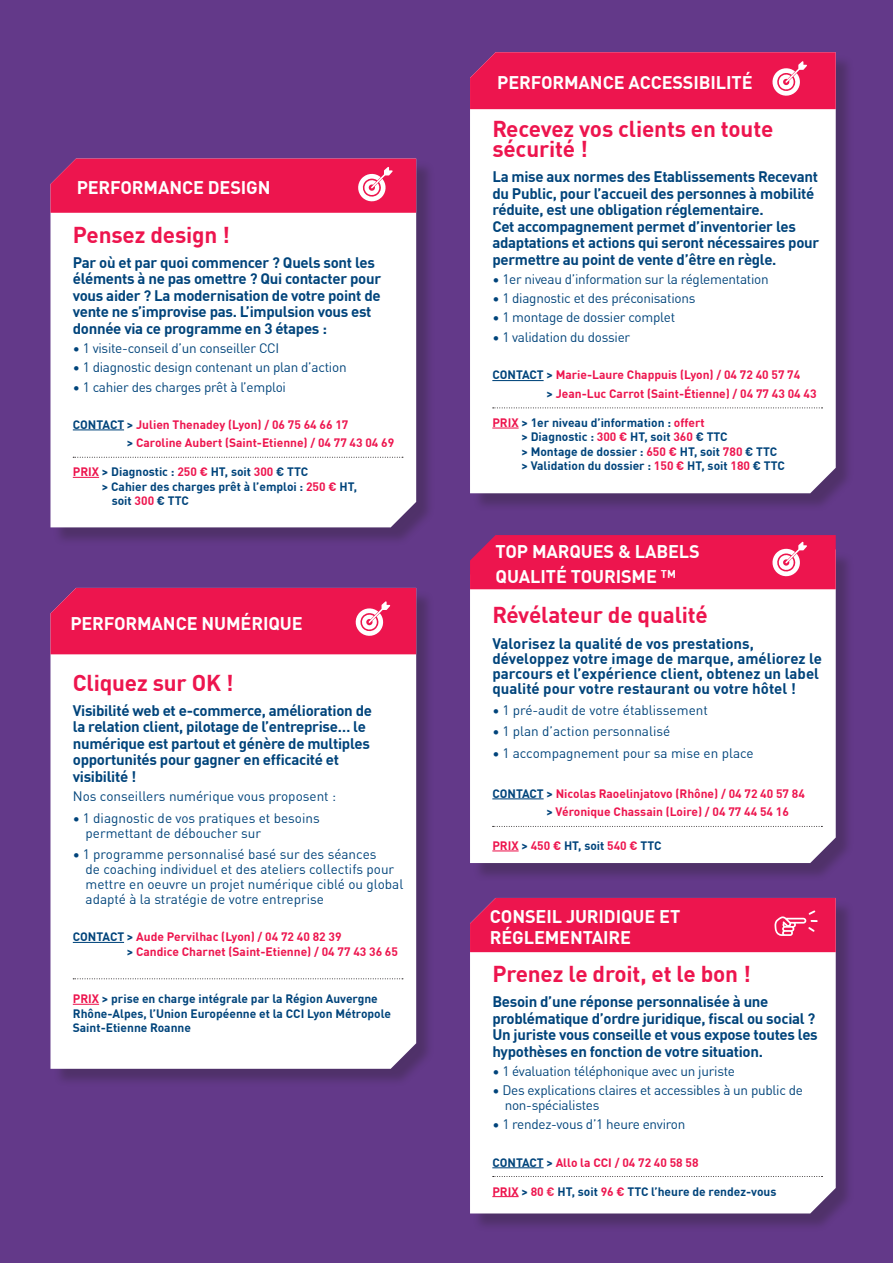
<style>
.page{position:relative;width:893px;height:1263px;background:#633989}
.page>*{position:absolute;margin:0;border:0;box-sizing:border-box;transform-origin:0 0}
.t1{font:700 22.5px/20.2px "DIN Offc";letter-spacing:-.005em;color:#ed154e}
.t2{font:700 18px/21px "DIN Offc";letter-spacing:-.005em;color:#fff}
.t3{font:700 15px/16.5px "DIN Offc";letter-spacing:-.02em;color:#00447b}
.t4{font:700 15px/15px "DIN Offc";color:#00447b}
.t5{font:13.5px/15px "DIN Offc";letter-spacing:-.02em;color:#00447b}
.t6{font:13.5px/15px "DIN Offc";color:#00447b}
.t7{font:700 12px "DIN Offc";color:#ed154e}
.t8{font:700 12px/14.4px "DIN Offc";color:#00447b}
.s1{color:#00447b}
.s2{color:#ed154e}
.s3{color:#ee2859}
</style>
<div class="page">
<div style="left:472px;top:900px;width:383px;height:332px;background:#231f20;opacity:.3"></div>
<div style="left:470px;top:952px;width:366px;height:261px;background:#fff"></div>
<hr style="left:492px;top:1167px;width:52px;height:1px;background:#00447b">
<svg style="left:492px;top:1196px;width:27px;height:1px"></svg>
<svg style="left:493px;top:1176px;width:329px;height:1px"></svg>
<div style="left:470px;top:898px;width:366px;height:54px;background:#ed154e"></div>
<div style="left:472px;top:552px;width:382px;height:330px;background:#231f20;opacity:.3"></div>
<div style="left:470px;top:589px;width:366px;height:274px;background:#fff"></div>
<hr style="left:492px;top:798px;width:52px;height:1px;background:#00447b">
<svg style="left:492px;top:850px;width:27px;height:1px"></svg>
<div style="left:472px;top:55px;width:382px;height:457px;background:#231f20;opacity:.3"></div>
<div style="left:470px;top:109px;width:366px;height:384px;background:#fff"></div>
<hr style="left:492px;top:380px;width:52px;height:1px;background:#00447b">
<svg style="left:492px;top:427px;width:27px;height:1px"></svg>
<svg style="left:493px;top:407px;width:329px;height:1px"></svg>
<div style="left:470px;top:52px;width:366px;height:57px;background:#ed154e"></div>
<div style="left:470px;top:535px;width:366px;height:54px;background:#ed154e"></div>
<div style="left:53px;top:161px;width:382px;height:385px;background:#231f20;opacity:.3"></div>
<div style="left:50px;top:213px;width:366px;height:314px;background:#fff"></div>
<hr style="left:73px;top:429px;width:51px;height:1px;background:#00447b">
<svg style="left:73px;top:477px;width:26px;height:1px"></svg>
<svg style="left:73px;top:457px;width:330px;height:1px"></svg>
<svg style="left:50px;top:159px;width:366px;height:54px;background:#eb1d54"></svg>
<svg style="left:493px;top:826px;width:329px;height:1px"></svg>
<div style="left:53px;top:590px;width:382px;height:497px;background:#231f20;opacity:.3"></div>
<div style="left:50px;top:654px;width:366px;height:415px;background:#fff"></div>
<hr style="left:73px;top:942px;width:51px;height:1px;background:#00447b">
<svg style="left:73px;top:1004px;width:26px;height:1px"></svg>
<svg style="left:73px;top:978px;width:330px;height:1px"></svg>
<div style="left:50px;top:588px;width:366px;height:66px;background:#ed154e"></div>
<p class="t2" style="left:77px;top:177px;width:195px">PERFORMANCE DESIGN</p>
<p class="t1" style="left:73px;top:224px;width:159px">Pensez design !</p>
<p class="t3" style="left:73px;top:254px;width:310px">Par où et par quoi commencer ? Quels sont les éléments à ne pas omettre ? Qui contacter pour vous aider ? La modernisation de votre point de vente ne s’improvise pas. L’impulsion vous est donnée via ce programme en 3 étapes :</p>
<p class="t5" style="left:73px;top:341px;width:208px">• 1 visite-conseil d’un conseiller CCI</p>
<p class="t5" style="left:73px;top:360px;width:275px">• 1 diagnostic design contenant un plan d’action</p>
<p class="t5" style="left:73px;top:379px;width:215px">• 1 cahier des charges prêt à l’emploi</p>
<p class="t7" style="left:73px;top:417px;width:277px"><span class="s1">CONTACT &gt;</span> Julien Thenadey (Lyon) / 06 75 64 66 17</p>
<p class="t7" style="left:127px;top:435px;width:269px"><span class="s1">&gt;</span> Caroline Aubert (Saint-Etienne) / 04 77 43 04 69</p>
<p class="t8" style="left:73px;top:465px;width:237px"><span class="s2">PRIX</span> &gt; Diagnostic : <span class="s2">250 €</span> HT, soit <span class="s2">300</span> € TTC</p>
<p class="t8" style="left:102px;top:479px;width:257px">&gt; Cahier des charges prêt à l’emploi : <span class="s2">250 €</span> HT,</p>
<p class="t8" style="left:112px;top:493px;width:79px">soit <span class="s2">300</span> € TTC</p>
<p class="t2" style="left:70px;top:613px;width:234px">PERFORMANCE NUMÉRIQUE</p>
<p class="t1" style="left:73px;top:673px;width:162px">Cliquez sur OK !</p>
<p class="t3" style="left:73px;top:702px;width:301px">Visibilité web et e-commerce, amélioration de la relation client, pilotage de l’entreprise… le numérique est partout et génère de multiples opportunités pour gagner en efficacité et visibilité !</p>
<p class="t6" style="left:73px;top:789px;width:265px">Nos conseillers numérique vous proposent :</p>
<p class="t6" style="left:73px;top:810px;width:248px">• 1 diagnostic de vos pratiques et besoins</p>
<p class="t6" style="left:86px;top:825px;width:177px">permettant de déboucher sur</p>
<p class="t6" style="left:73px;top:847px;width:305px">• 1 programme personnalisé basé sur des séances</p>
<p class="t6" style="left:86px;top:862px;width:319px">de coaching individuel et des ateliers collectifs pour mettre en oeuvre un projet numérique ciblé ou global adapté à la stratégie de votre entreprise</p>
<p class="t7" style="left:73px;top:929px;width:270px"><span class="s1">CONTACT &gt;</span> Aude Pervilhac (Lyon) / 04 72 40 82 39</p>
<p class="t7" style="left:127px;top:943px;width:273px"><span class="s1">&gt;</span> Candice Charnet (Saint-Etienne) / 04 77 43 36 65</p>
<p class="t8" style="left:73px;top:992px;width:320px"><span class="s2">PRIX</span> &gt; prise en charge intégrale par la Région Auvergne<br>Rhône-Alpes, l’Union Européenne et la CCI Lyon Métropole<br>Saint-Etienne Roanne</p>
<p class="t2" style="left:497px;top:72px;width:257px">PERFORMANCE ACCESSIBILITÉ</p>
<p class="t1" style="left:492px;top:118px;width:282px">Recevez vos clients en toute sécurité !</p>
<p class="t3" style="left:492px;top:168px;width:328px">La mise aux normes des Etablissements Recevant du Public, pour l’accueil des personnes à mobilité réduite, est une obligation réglementaire.<br>Cet accompagnement permet d’inventorier les adaptations et actions qui seront nécessaires pour permettre au point de vente d’être en règle.</p>
<p class="t5" style="left:492px;top:271px;width:278px">• 1er niveau d’information sur la réglementation</p>
<p class="t5" style="left:492px;top:291px;width:205px">• 1 diagnostic et des préconisations</p>
<p class="t5" style="left:492px;top:310px;width:184px">• 1 montage de dossier complet</p>
<p class="t5" style="left:492px;top:329px;width:139px">• 1 validation du dossier</p>
<p class="t7" style="left:492px;top:367px;width:309px"><span class="s1">CONTACT &gt;</span> Marie-Laure Chappuis (Lyon) / 04 72 40 57 74</p>
<p class="t7" style="left:546px;top:386px;width:272px"><span class="s1">&gt;</span> Jean-Luc Carrot (Saint-Étienne) / 04 77 43 04 43</p>
<p class="t8" style="left:492px;top:415px;width:214px"><span class="s2">PRIX</span> &gt; 1er niveau d’information : <span class="s2">offert</span></p>
<p class="t8" style="left:521px;top:430px;width:208px">&gt; Diagnostic : <span class="s2">300 €</span> HT, soit <span class="s2">360</span> € TTC</p>
<p class="t8" style="left:521px;top:444px;width:257px">&gt; Montage de dossier : <span class="s2">650 €</span> HT, soit <span class="s2">780</span> € TTC</p>
<p class="t8" style="left:521px;top:459px;width:265px">&gt; Validation du dossier : <span class="s2">150 €</span> HT, soit <span class="s2">180</span> € TTC</p>
<p class="t2" style="left:495px;top:541px;width:206px">TOP MARQUES &amp; LABELS</p>
<p class="t2" style="left:495px;top:566px;width:182px">QUALITÉ TOURISME ™</p>
<p class="t2" style="left:490px;top:565px;width:214px">TOP MARQUES ET LABELS</p>
<p class="t1" style="left:492px;top:605px;width:217px">Révélateur de qualité</p>
<p class="t4" style="left:492px;top:636px;width:331px">Valorisez la qualité de vos prestations, développez votre image de marque, améliorez le parcours et l’expérience client, obtenez un label qualité pour votre restaurant ou votre hôtel !</p>
<p class="t6" style="left:492px;top:703px;width:217px">• 1 pré-audit de votre établissement</p>
<p class="t6" style="left:492px;top:724px;width:179px">• 1 plan d’action personnalisé</p>
<p class="t6" style="left:492px;top:745px;width:263px">• 1 accompagnement pour sa mise en place</p>
<p class="t7" style="left:492px;top:785px;width:314px"><span class="s1">CONTACT &gt;</span> Nicolas Raoelinjatovo (Rhône) / 04 72 40 57 84</p>
<p class="t7" style="left:546px;top:804px;width:244px"><span class="s1">&gt;</span> Véronique Chassain (Loire) / 04 77 44 54 16</p>
<p class="t7" style="left:492px;top:837px;width:171px">PRIX <span class="s1">&gt;</span> 450 € <span class="s1">HT, soit</span> 540 € <span class="s1">TTC</span></p>
<p class="t2" style="left:490px;top:906px;width:192px">CONSEIL JURIDIQUE ET<br>RÉGLEMENTAIRE</p>
<p class="t1" style="left:492px;top:964px;width:260px">Prenez le droit, et le bon !</p>
<p class="t3" style="left:492px;top:993px;width:327px">Besoin d’une réponse personnalisée à une problématique d’ordre juridique, fiscal ou social ?<br>Un juriste vous conseille et vous expose toutes les hypothèses en fonction de votre situation.</p>
<p class="t5" style="left:492px;top:1063px;width:244px">• 1 évaluation téléphonique avec un juriste</p>
<p class="t5" style="left:505px;top:1083px;width:300px;text-indent:-12px">• Des explications claires et accessibles à un public de non-spécialistes</p>
<p class="t5" style="left:492px;top:1117px;width:194px">• 1 rendez-vous d’1 heure environ</p>
<p class="t7" style="left:492px;top:1154px;width:208px"><span class="s1">CONTACT &gt;</span> Allo la CCI / 04 72 40 58 58</p>
<p class="t8" style="left:492px;top:1184px;width:286px"><span class="s2">PRIX</span> &gt; <span class="s2">80</span> <span class="s3">€</span> HT, soit <span class="s2">96 €</span> TTC l’heure de rendez-vous</p>
</div>
